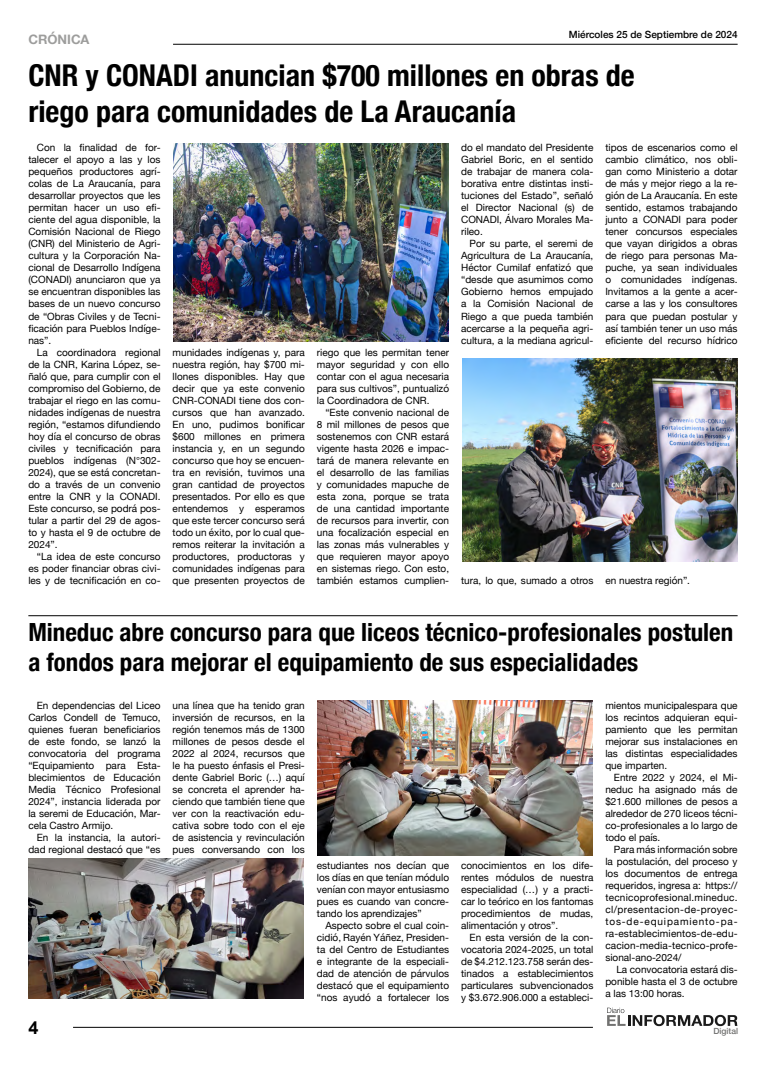
<style>
.page{position:relative;width:766px;height:1078px;background:#fff}
.page>*{position:absolute;margin:0;border:0;box-sizing:border-box;transform-origin:0 0}
.t1{font:700 condensed 30px/36px "Helvetica Neue";color:#000}
.t2{font:700 condensed 25px/30px "Helvetica Neue";color:#000}
.t3{font:700 18px "Arial";color:#000}
.t4{font:700 13px "Helvetica Neue";color:#9d9d9c}
.t5{font:10px/12px "Helvetica Neue";color:#000;text-align:justify}
.t6{font:500 10px "Helvetica Neue";color:#000}
.t7{font:500 8.5px "Helvetica Neue";color:#717170}
</style>
<div class="page">
<hr style="left:173px;top:44px;width:564px;height:1px;background:#000">
<hr style="left:73px;top:1026px;width:519px;height:1px;background:#000">
<svg style="left:607px;top:1007px;width:130px;height:18px"></svg>
<hr style="left:28px;top:615px;width:709px;height:1px;background:#000">
<img style="left:462px;top:358px;width:275px;height:203px">
<img style="left:173px;top:143px;width:275px;height:199px">
<img style="left:317px;top:700px;width:275px;height:154px">
<img style="left:28px;top:858px;width:275px;height:140px">
<p class="t6" style="left:568px;top:27px;width:170px">Miércoles 25 de Septiembre de 2024</p>
<h3 class="t4" style="left:28px;top:29px;width:63px">CRÓNICA</h3>
<h1 class="t1" style="left:28px;top:55px;width:607px">CNR y CONADI anuncian $700 millones en obras de riego para comunidades de La Araucanía</h1>
<p class="t5" style="left:28px;top:142px;width:134px;text-indent:9px">Con la finalidad de for&shy;talecer el apoyo a las y los pequeños productores agrí&shy;colas de La Araucanía, para desarrollar proyectos que les permitan hacer un uso efi&shy;ciente del agua disponible, la Comisión Nacional de Riego (CNR) del Ministerio de Agri&shy;cultura y la Corporación Na&shy;cional de Desarrollo Indígena (CONADI) anunciaron que ya se encuentran disponibles las bases de un nuevo concurso de “Obras Civiles y de Tecni&shy;ficación para Pueblos Indíge&shy;nas”.</p>
<p class="t5" style="left:28px;top:346px;width:134px;text-indent:8px">La coordinadora regional de la CNR, Karina López, se&shy;ñaló que, para cumplir con el compromiso del Gobierno, de trabajar el riego en las comu&shy;nidades indígenas de nuestra región, “estamos difundiendo hoy día el concurso de obras civiles y tecnificación para pueblos indígenas (N°302- 2024), que se está concretan&shy;do a través de un convenio entre la CNR y la CONADI.<br>Este concurso, se podrá pos&shy;tular a partir del 29 de agos&shy;to y hasta el 9 de octubre de 2024”.</p>
<p class="t5" style="left:28px;top:550px;width:134px;text-indent:8px">“La idea de este concurso es poder financiar obras civi&shy;les y de tecnificación en co-</p>
<p class="t5" style="left:461px;top:142px;width:134px">do el mandato del Presidente Gabriel Boric, en el sentido de trabajar de manera cola&shy;borativa entre distintas insti&shy;tuciones del Estado”, señaló el Director Nacional (s) de CONADI, Álvaro Morales Ma&shy;rileo.</p>
<p class="t5" style="left:461px;top:238px;width:134px;text-indent:8px">Por su parte, el seremi de Agricultura de La Araucanía, Héctor Cumilaf enfatizó que “desde que asumimos como Gobierno hemos empujado a la Comisión Nacional de Riego a que pueda también acercarse a la pequeña agri&shy;cultura, a la mediana agricul-</p>
<p class="t5" style="left:605px;top:142px;width:134px">tipos de escenarios como el cambio climático, nos obli&shy;gan como Ministerio a dotar de más y mejor riego a la re&shy;gión de La Araucanía. En este sentido, estamos trabajando junto a CONADI para poder tener concursos especiales que vayan dirigidos a obras de riego para personas Ma&shy;puche, ya sean individuales o comunidades indígenas.<br>Invitamos a la gente a acer&shy;carse a las y los consultores para que puedan postular y así también tener un uso más eficiente del recurso hídrico</p>
<p class="t5" style="left:172px;top:346px;width:134px">munidades indígenas y, para nuestra región, hay $700 mi&shy;llones disponibles. Hay que decir que ya este convenio CNR-CONADI tiene dos con&shy;cursos que han avanzado.<br>En uno, pudimos bonificar $600 millones en primera instancia y, en un segundo concurso que hoy se encuen&shy;tra en revisión, tuvimos una gran cantidad de proyectos presentados. Por ello es que entendemos y esperamos que este tercer concurso será todo un éxito, por lo cual que&shy;remos reiterar la invitación a productores, productoras y comunidades indígenas para que presenten proyectos de</p>
<p class="t5" style="left:317px;top:346px;width:134px">riego que les permitan tener mayor seguridad y con ello contar con el agua necesaria para sus cultivos”, puntualizó la Coordinadora de CNR.</p>
<p class="t5" style="left:317px;top:406px;width:134px;text-indent:8px">“Este convenio nacional de 8 mil millones de pesos que sostenemos con CNR estará vigente hasta 2026 e impac&shy;tará de manera relevante en el desarrollo de las familias y comunidades mapuche de esta zona, porque se trata de una cantidad importante de recursos para invertir, con una focalización especial en las zonas más vulnerables y que requieren mayor apoyo en sistemas riego. Con esto, también estamos cumplien-</p>
<p class="t5" style="left:605px;top:574px;width:86px">en nuestra región”.</p>
<h2 class="t2" style="left:28px;top:615px;width:706px">Mineduc abre concurso para que liceos técnico-profesionales postulen a fondos para mejorar el equipamiento de sus especialidades</h2>
<p class="t5" style="left:28px;top:699px;width:134px;text-indent:9px">En dependencias del Liceo Carlos Condell de Temuco, quienes fueran beneficiarios de este fondo, se lanzó la convocatoria del programa “Equipamiento para Esta&shy;blecimientos de Educación Media Técnico Profesional 2024”, instancia liderada por la seremi de Educación, Mar&shy;cela Castro Armijo.</p>
<p class="t5" style="left:28px;top:831px;width:134px;text-align:right">En la instancia, la autori&shy;dad regional destacó que “es</p>
<p class="t5" style="left:461px;top:574px;width:134px">tura, lo que, sumado a otros</p>
<p class="t5" style="left:172px;top:699px;width:134px">una línea que ha tenido gran inversión de recursos, en la región tenemos más de 1300 millones de pesos desde el 2022 al 2024, recursos que le ha puesto énfasis el Presi&shy;dente Gabriel Boric (…) aquí se concreta el aprender ha&shy;ciendo que también tiene que ver con la reactivación edu&shy;cativa sobre todo con el eje de asistencia y revinculación pues conversando con los</p>
<p class="t5" style="left:605px;top:699px;width:134px">mientos municipalespara que los recintos adquieran equi&shy;pamiento que les permitan mejorar sus instalaciones en las distintas especialidades que imparten.</p>
<p class="t5" style="left:605px;top:771px;width:134px;text-indent:8px">Entre 2022 y 2024, el Mi&shy;neduc ha asignado más de $21.600 millones de pesos a alrededor de 270 liceos técni&shy;co-profesionales a lo largo de todo el país.</p>
<p class="t5" style="left:605px;top:843px;width:134px;text-indent:8px">Para más información sobre la postulación, del proceso y los documentos de entrega requeridos, ingresa a: https:// tecnicoprofesional.mineduc. cl/presentacion-de-proyec&shy;tos-de-equipamiento-pa&shy;ra-establecimientos-de-edu&shy;cacion-media-tecnico-profe&shy;sional-ano-2024/</p>
<p class="t5" style="left:605px;top:963px;width:134px;text-indent:11px">La convocatoria estará dis&shy;ponible hasta el 3 de octubre a las 13:00 horas.</p>
<p class="t5" style="left:317px;top:859px;width:134px">estudiantes nos decían que los días en que tenían módulo venían con mayor entusiasmo pues es cuando van concre&shy;tando los aprendizajes”</p>
<p class="t5" style="left:317px;top:919px;width:134px;text-indent:8px">Aspecto sobre el cual coin&shy;cidió, Rayén Yáñez, Presiden&shy;ta del Centro de Estudiantes e integrante de la especiali&shy;dad de atención de párvulos destacó que el equipamiento “nos ayudó a fortalecer los</p>
<p class="t5" style="left:461px;top:859px;width:134px">conocimientos en los dife&shy;rentes módulos de nuestra especialidad (…) y a practi&shy;car lo teórico en los fantomas procedimientos de mudas, alimentación y otros”.</p>
<p class="t5" style="left:461px;top:931px;width:134px;text-indent:8px">En esta versión de la con&shy;vocatoria 2024-2025, un total de $4.212.123.758 serán des&shy;tinados a establecimientos particulares subvencionados y $3.672.906.000 a estableci-</p>
<h3 class="t3" style="left:28px;top:1015px;width:12px">4</h3>
<p class="t7" style="left:713px;top:1023px;width:26px">Digital</p>
</div>
